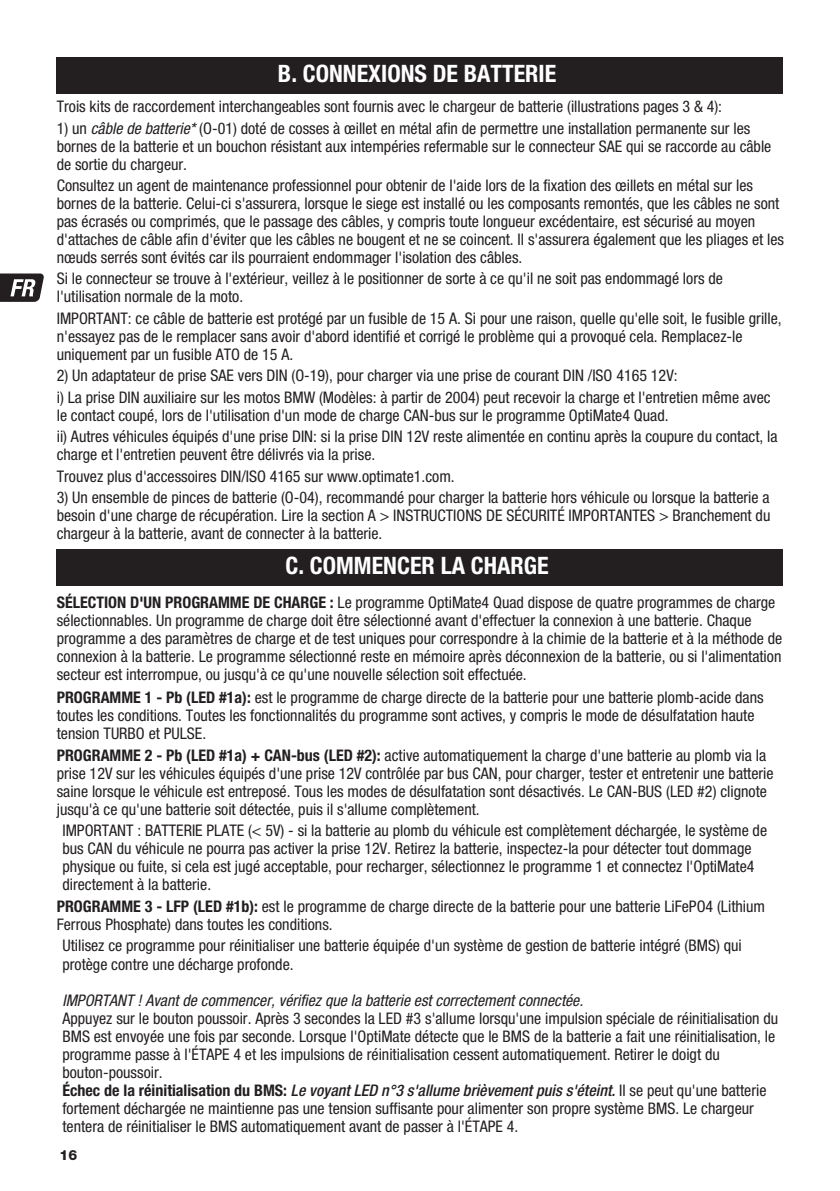
<style>
.page{position:relative;width:840px;height:1191px;background:#fff}
.page>*{position:absolute;margin:0;border:0;box-sizing:border-box;transform-origin:0 0}
.t1{font:700 condensed 24px "Helvetica Neue LT Pro";color:#fff}
.t2{font:condensed 16px/18px "Helvetica Neue LT Pro";color:#231f20}
.t3{font:italic condensed 16px "Helvetica Neue LT Pro";color:#231f20}
.t4{font:800 14px "Helvetica Neue LT Pro";color:#231f20}
.s1{font-style:italic}
.s2{font-weight:700}
.s3{font-weight:500;font-style:italic}
</style>
<div class="page">
<svg style="left:0;top:273px;width:44px;height:29px"></svg>
<div style="left:57px;top:58px;width:725px;height:36px;background:#231f20"></div>
<div style="left:57px;top:549px;width:725px;height:36px;background:#231f20"></div>
<h1 class="t1" style="left:278px;top:59px;width:280px">B. CONNEXIONS DE BATTERIE</h1>
<p class="t2" style="left:57px;top:97px;width:666px">Trois kits de raccordement interchangeables sont fournis avec le chargeur de batterie (illustrations pages 3 &amp; 4):</p>
<p class="t2" style="left:57px;top:119px;width:715px">1) un <span class="s1">câble de batterie*</span> (O-01) doté de cosses à œillet en métal afin de permettre une installation permanente sur les bornes de la batterie et un bouchon résistant aux intempéries refermable sur le connecteur SAE qui se raccorde au câble de sortie du chargeur.</p>
<p class="t2" style="left:57px;top:176px;width:728px">Consultez un agent de maintenance professionnel pour obtenir de l'aide lors de la fixation des œillets en métal sur les bornes de la batterie. Celui-ci s'assurera, lorsque le siege est installé ou les composants remontés, que les câbles ne sont pas écrasés ou comprimés, que le passage des câbles, y compris toute longueur excédentaire, est sécurisé au moyen d'attaches de câble afin d'éviter que les câbles ne bougent et ne se coincent. Il s'assurera également que les pliages et les nœuds serrés sont évités car ils pourraient endommager l'isolation des câbles.</p>
<p class="t2" style="left:57px;top:269px;width:667px">Si le connecteur se trouve à l'extérieur, veillez à le positionner de sorte à ce qu'il ne soit pas endommagé lors de l'utilisation normale de la moto.</p>
<p class="t2" style="left:57px;top:309px;width:726px">IMPORTANT: ce câble de batterie est protégé par un fusible de 15 A. Si pour une raison, quelle qu'elle soit, le fusible grille, n'essayez pas de le remplacer sans avoir d'abord identifié et corrigé le problème qui a provoqué cela. Remplacez-le uniquement par un fusible ATO de 15 A.</p>
<p class="t2" style="left:57px;top:365px;width:715px;line-height:21.4px">2) Un adaptateur de prise SAE vers DIN (O-19), pour charger via une prise de courant DIN /ISO 4165 12V:<br>i) La prise DIN auxiliaire sur les motos BMW (Modèles: à partir de 2004) peut recevoir la charge et l'entretien même avec</p>
<p class="t2" style="left:57px;top:404px;width:722px;line-height:21.4px">le contact coupé, lors de l'utilisation d'un mode de charge CAN-bus sur le programme OptiMate4 Quad.<br>ii) Autres véhicules équipés d'une prise DIN: si la prise DIN 12V reste alimentée en continu après la coupure du contact, la</p>
<p class="t2" style="left:57px;top:443px;width:399px;line-height:21.4px">charge et l'entretien peuvent être délivrés via la prise.<br>Trouvez plus d'accessoires DIN/ISO 4165 sur www.optimate1.com.</p>
<p class="t2" style="left:57px;top:488px;width:714px;text-align:justify">3) Un ensemble de pinces de batterie (O-04), recommandé pour charger la batterie hors véhicule ou lorsque la batterie a besoin d'une charge de récupération. Lire la section A &gt; INSTRUCTIONS DE SÉCURITÉ IMPORTANTES &gt; Branchement du chargeur à la batterie, avant de connecter à la batterie.</p>
<h1 class="t1" style="left:285px;top:551px;width:265px">C. COMMENCER LA CHARGE</h1>
<p class="t2" style="left:57px;top:592px;width:726px"><span class="s2">SÉLECTION D'UN PROGRAMME DE CHARGE :</span> Le programme OptiMate4 Quad dispose de quatre programmes de charge sélectionnables. Un programme de charge doit être sélectionné avant d'effectuer la connexion à une batterie. Chaque programme a des paramètres de charge et de test uniques pour correspondre à la chimie de la batterie et à la méthode de connexion à la batterie. Le programme sélectionné reste en mémoire après déconnexion de la batterie, ou si l'alimentation secteur est interrompue, ou jusqu'à ce qu'une nouvelle sélection soit effectuée.</p>
<p class="t2" style="left:57px;top:688px;width:708px"><span class="s2">PROGRAMME 1 - Pb (LED #1a):</span> est le programme de charge directe de la batterie pour une batterie plomb-acide dans toutes les conditions. Toutes les fonctionnalités du programme sont actives, y compris le mode de désulfatation haute tension TURBO et PULSE.</p>
<p class="t2" style="left:57px;top:746px;width:718px"><span class="s2">PROGRAMME 2 - Pb (LED #1a) + CAN-bus (LED #2):</span> active automatiquement la charge d'une batterie au plomb via la prise 12V sur les véhicules équipés d'une prise 12V contrôlée par bus CAN, pour charger, tester et entretenir une batterie saine lorsque le véhicule est entreposé. Tous les modes de désulfatation sont désactivés. Le CAN-BUS (LED #2) clignote jusqu'à ce qu'une batterie soit détectée, puis il s'allume complètement.</p>
<p class="t2" style="left:62px;top:821px;width:705px">IMPORTANT : BATTERIE PLATE (&lt; 5V) - si la batterie au plomb du véhicule est complètement déchargée, le système de bus CAN du véhicule ne pourra pas activer la prise 12V. Retirez la batterie, inspectez-la pour détecter tout dommage physique ou fuite, si cela est jugé acceptable, pour recharger, sélectionnez le programme 1 et connectez l'OptiMate4 directement à la batterie.</p>
<p class="t2" style="left:57px;top:896px;width:709px"><span class="s2">PROGRAMME 3 - LFP (LED #1b):</span> est le programme de charge directe de la batterie pour une batterie LiFePO4 (Lithium<br>Ferrous Phosphate) dans toutes les conditions.</p>
<p class="t2" style="left:62px;top:935px;width:680px;line-height:19px">Utilisez ce programme pour réinitialiser une batterie équipée d'un système de gestion de batterie intégré (BMS) qui protège contre une décharge profonde.</p>
<p class="t3" style="left:62px;top:991px;width:522px">IMPORTANT ! Avant de commencer, vérifiez que la batterie est correctement connectée.</p>
<p class="t2" style="left:62px;top:1009px;width:717px">Appuyez sur le bouton poussoir. Après 3 secondes la LED #3 s'allume lorsqu'une impulsion spéciale de réinitialisation du BMS est envoyée une fois par seconde. Lorsque l'OptiMate détecte que le BMS de la batterie a fait une réinitialisation, le programme passe à l'ÉTAPE 4 et les impulsions de réinitialisation cessent automatiquement. Retirer le doigt du bouton-poussoir.<br><span class="s2">Échec de la réinitialisation du BMS:</span> <span class="s3">Le voyant LED n°3 s'allume brièvement puis s'éteint.</span> Il se peut qu'une batterie fortement déchargée ne maintienne pas une tension suffisante pour alimenter son propre système BMS. Le chargeur tentera de réinitialiser le BMS automatiquement avant de passer à l'ÉTAPE 4.</p>
<p class="t4" style="left:60px;top:1146px;width:19px">16</p>
</div>
